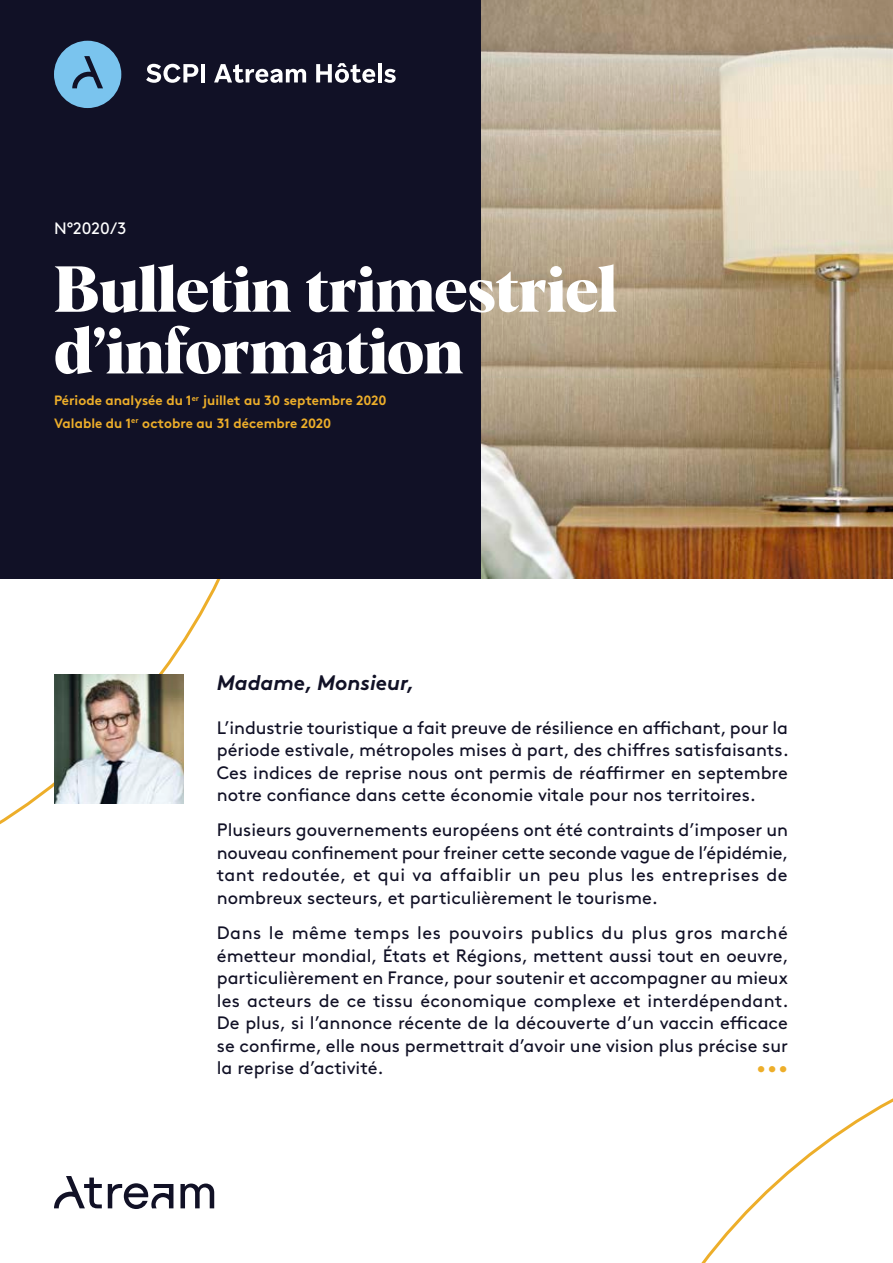
<style>
.page{position:relative;width:893px;height:1263px;background:#fff}
.page>*{position:absolute;margin:0;border:0;box-sizing:border-box;transform-origin:0 0}
.t1{font:700 63.45px/61.7px "Albra";color:#fff}
.t2{font:700 34.5px "Albra";color:#edae2a}
.t3{font:italic 700 21px "Brown";color:#111126}
.t4{font:18px/22.5px "Brown";color:#111126;text-align:justify}
.t5{font:16.5px "Brown";color:#fff}
.t6{font:700 13.5px "Brown";color:#edae2a}
</style>
<div class="page">
<svg style="left:0;top:578px;width:281px;height:247px"></svg>
<img style="left:480px;top:0;width:413px;height:578px">
<div style="left:0;top:0;width:480px;height:578px;background:#111126"></div>
<svg style="left:54px;top:1176px;width:48px;height:32px"></svg>
<svg style="left:180px;top:1183px;width:34px;height:25px"></svg>
<svg style="left:108px;top:1183px;width:65px;height:26px"></svg>
<svg style="left:146px;top:64px;width:52px;height:19px"></svg>
<hr style="left:201px;top:64px;width:4px;height:18px;background:#fff">
<svg style="left:214px;top:64px;width:92px;height:19px"></svg>
<svg style="left:316px;top:63px;width:59px;height:20px"></svg>
<hr style="left:378px;top:63px;width:4px;height:19px;background:#fff">
<svg style="left:384px;top:69px;width:12px;height:14px"></svg>
<div style="left:54px;top:41px;width:67px;height:67px;background:#7ac4ee;border-radius:50%"></div>
<svg style="left:72px;top:56px;width:31px;height:32px"></svg>
<img style="left:54px;top:674px;width:129px;height:129px">
<svg style="left:701px;top:1098px;width:192px;height:165px"></svg>
<p class="t5" style="left:54px;top:216px;width:74px">N°2020/3</p>
<p class="t1" style="left:54px;top:255px;width:564px">Bulletin trimestriel d’information</p>
<p class="t6" style="left:54px;top:390px;width:334px">Période analysée du 1<sup>er</sup> juillet au 30 septembre 2020</p>
<p class="t6" style="left:54px;top:412px;width:279px">Valable du 1<sup>er</sup> octobre au 31 décembre 2020</p>
<p class="t3" style="left:217px;top:666px;width:199px">Madame, Monsieur,</p>
<p class="t4" style="left:217px;top:715px;width:573px">L’industrie touristique a fait preuve de résilience en affichant, pour la période estivale, métropoles mises à part, des chiffres satisfaisants.<br>Ces indices de reprise nous ont permis de réaffirmer en septembre notre confiance dans cette économie vitale pour nos territoires.</p>
<p class="t4" style="left:217px;top:817px;width:573px">Plusieurs gouvernements européens ont été contraints d’imposer un nouveau confinement pour freiner cette seconde vague de l’épidémie, tant redoutée, et qui va affaiblir un peu plus les entreprises de nombreux secteurs, et particulièrement le tourisme.</p>
<p class="t4" style="left:217px;top:920px;width:573px">Dans le même temps les pouvoirs publics du plus gros marché émetteur mondial, États et Régions, mettent aussi tout en oeuvre, particulièrement en France, pour soutenir et accompagner au mieux les acteurs de ce tissu économique complexe et interdépendant.<br>De plus, si l’annonce récente de la découverte d’un vaccin efficace se confirme, elle nous permettrait d’avoir une vision plus précise sur la reprise d’activité.</p>
<p class="t2" style="left:757px;top:1035px;width:33px">...</p>
</div>
